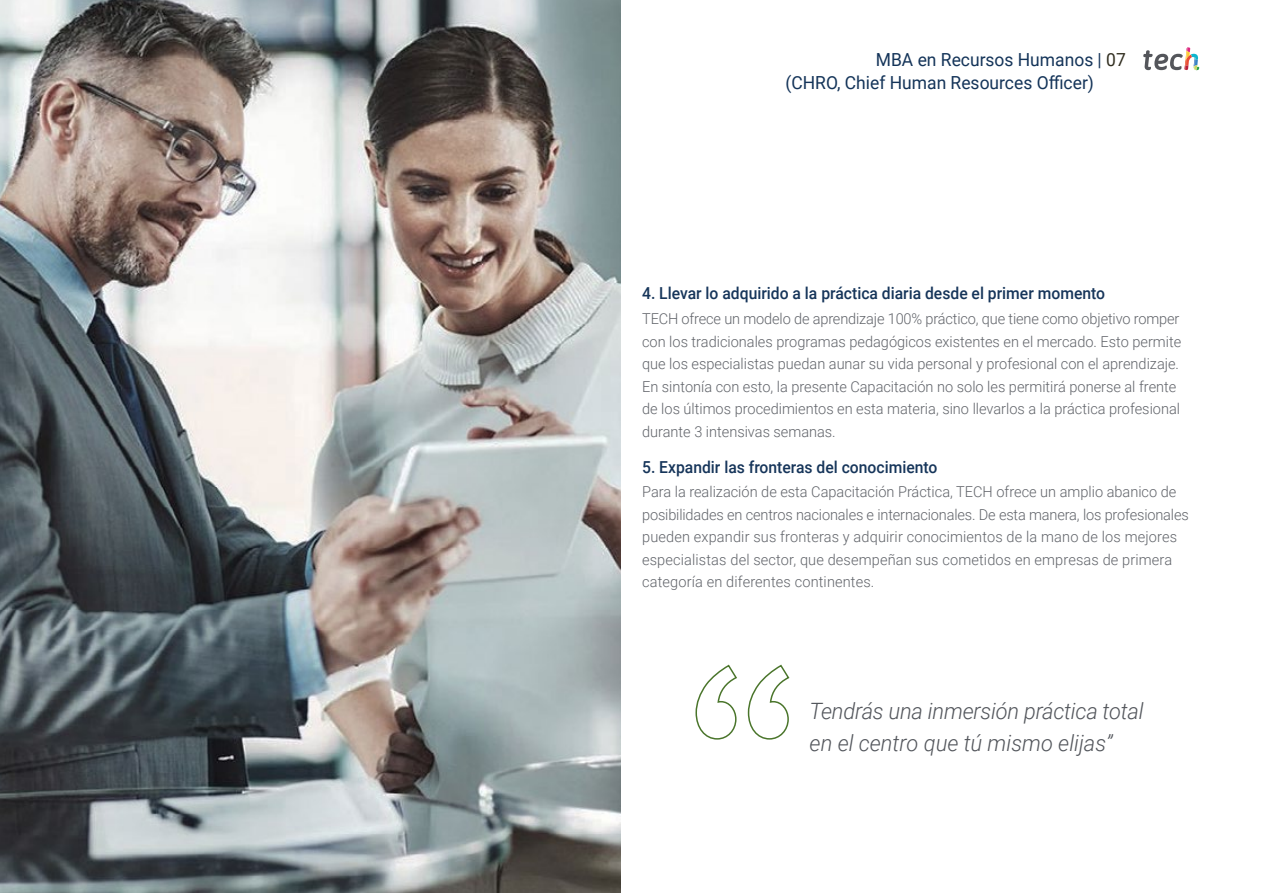
<style>
.page{position:relative;width:1263px;height:893px;background:#fff}
.page>*{position:absolute;margin:0;border:0;box-sizing:border-box;transform-origin:0 0}
.t1{font:italic 300 22.5px/31.5px "Roboto";letter-spacing:-.01em;color:#52555b}
.t2{font:18px/22.5px "Roboto";color:#143459}
.t3{font:500 16.5px "Roboto";color:#16355a;scale:.95 1}
.t4{font:300 15px/22.5px "Roboto";color:#61646a}
.s1{color:#312e20}
</style>
<div class="page">
<img style="left:0;top:0;width:621px;height:893px">
<svg style="left:695px;top:664px;width:95px;height:76px"></svg>
<svg style="left:1143px;top:47px;width:56px;height:24px"></svg>
<p class="t2" style="left:785px;top:48px;width:342px;text-indent:90px">MBA en Recursos Humanos | <span class="s1">07 </span>(CHRO, Chief Human Resources Officer)</p>
<p class="t3" style="left:642px;top:282px;width:489px">4. Llevar lo adquirido a la práctica diaria desde el primer momento</p>
<p class="t4" style="left:642px;top:307px;width:541px">TECH ofrece un modelo de aprendizaje 100% práctico, que tiene como objetivo romper con los tradicionales programas pedagógicos existentes en el mercado. Esto permite que los especialistas puedan aunar su vida personal y profesional con el aprendizaje.<br>En sintonía con esto, la presente Capacitación no solo les permitirá ponerse al frente de los últimos procedimientos en esta materia, sino llevarlos a la práctica profesional durante 3 intensivas semanas.</p>
<p class="t3" style="left:642px;top:455px;width:312px">5. Expandir las fronteras del conocimiento</p>
<p class="t4" style="left:642px;top:480px;width:548px">Para la realización de esta Capacitación Práctica, TECH ofrece un amplio abanico de posibilidades en centros nacionales e internacionales. De esta manera, los profesionales pueden expandir sus fronteras y adquirir conocimientos de la mano de los mejores especialistas del sector, que desempeñan sus cometidos en empresas de primera categoría en diferentes continentes.</p>
<h1 class="t1" style="left:810px;top:694px;width:335px">Tendrás una inmersión práctica total en el centro que tú mismo elijas”</h1>
</div>
